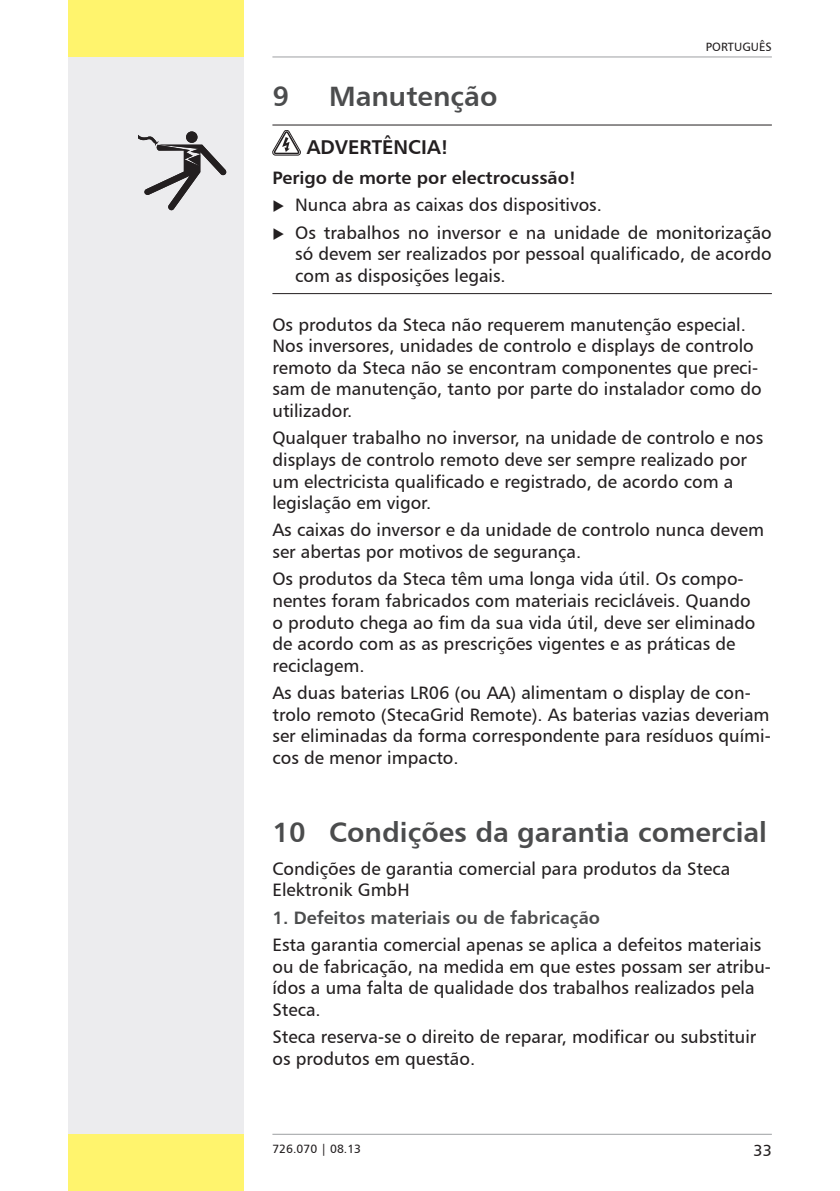
<style>
.page{position:relative;width:840px;height:1191px;background:#fff}
.page>*{position:absolute;margin:0;border:0;box-sizing:border-box;transform-origin:0 0}
.t1{font:28px "Humanist 777 BT Bold B";color:#4b4c4d}
.t2{font:20px "Humanist 777 BT Bold B";color:#231f20}
.t3{font:18px/21.6px "Humanist 777 BT Roman B";color:#231f20}
.t4{font:18px "Humanist 777 BT Bold B";color:#4b4c4d}
.t5{font:18px "Humanist 777 BT Bold B";color:#231f20}
.t6{font:16px "Humanist 777 BT Roman B";color:#231f20}
.t7{font:12px "Humanist 777 BT Roman B";color:#231f20}
</style>
<div class="page">
<div style="left:68px;top:57px;width:176px;height:1077px;background:#ececee"></div>
<div style="left:68px;top:0;width:176px;height:57px;background:#fff46d"></div>
<div style="left:68px;top:1134px;width:176px;height:57px;background:#fff46d"></div>
<hr style="left:272px;top:1134px;width:499px;height:1px;background:#9d9fa2">
<hr style="left:272px;top:57px;width:499px;height:1px;background:#9d9fa2">
<hr style="left:272px;top:124px;width:499px;height:1px;background:#231f20">
<hr style="left:272px;top:293px;width:499px;height:1px;background:#231f20">
<svg style="left:272px;top:130px;width:28px;height:25px"></svg>
<div style="left:186px;top:131px;width:11px;height:12px;background:#231f20;border-radius:50%"></div>
<svg style="left:138px;top:134px;width:89px;height:77px"></svg>
<p class="t7" style="left:705px;top:39px;width:67px">PORTUGUÊS</p>
<h1 class="t1" style="left:272px;top:79px;width:18px">9</h1>
<h1 class="t1" style="left:329px;top:79px;width:170px">Manutenção</h1>
<p class="t2" style="left:306px;top:134px;width:144px">ADVERTÊNCIA!</p>
<p class="t5" style="left:272px;top:166px;width:305px">Perigo de morte por electrocussão!</p>
<p class="t3" style="left:295px;top:191px;width:478px;line-height:27.2px">Nunca abra as caixas dos dispositivos.<br>Os trabalhos no inversor e na unidade de monitorização</p>
<p class="t3" style="left:295px;top:243px;width:478px">só devem ser realizados por pessoal qualificado, de acordo com as disposições legais.</p>
<p class="t3" style="left:272px;top:313px;width:490px">Os produtos da Steca não requerem manutenção especial.<br>Nos inversores, unidades de controlo e displays de controlo remoto da Steca não se encontram componentes que preci&shy;sam de manutenção, tanto por parte do instalador como do utilizador.</p>
<p class="t3" style="left:272px;top:427px;width:492px">Qualquer trabalho no inversor, na unidade de controlo e nos displays de controlo remoto deve ser sempre realizado por um electricista qualificado e registrado, de acordo com a legislação em vigor.</p>
<p class="t3" style="left:272px;top:519px;width:493px">As caixas do inversor e da unidade de controlo nunca devem ser abertas por motivos de segurança.</p>
<p class="t3" style="left:272px;top:568px;width:484px">Os produtos da Steca têm uma longa vida útil. Os compo&shy;nentes foram fabricados com materiais recicláveis. Quando o produto chega ao fim da sua vida útil, deve ser eliminado de acordo com as as prescrições vigentes e as práticas de reciclagem.</p>
<p class="t3" style="left:272px;top:681px;width:499px">As duas baterias LR06 (ou AA) alimentam o display de con&shy;trolo remoto (StecaGrid Remote). As baterias vazias deveriam ser eliminadas da forma correspondente para resíduos quími&shy;cos de menor impacto.</p>
<h1 class="t1" style="left:272px;top:814px;width:496px">10 Condições da garantia comercial</h1>
<p class="t3" style="left:272px;top:857px;width:459px">Condições de garantia comercial para produtos da Steca<br>Elektronik GmbH</p>
<p class="t4" style="left:272px;top:906px;width:329px">1. Defeitos materiais ou de fabricação</p>
<p class="t3" style="left:272px;top:933px;width:500px">Esta garantia comercial apenas se aplica a defeitos materiais ou de fabricação, na medida em que estes possam ser atribu&shy;ídos a uma falta de qualidade dos trabalhos realizados pela Steca.</p>
<p class="t3" style="left:272px;top:1025px;width:485px">Steca reserva-se o direito de reparar, modificar ou substituir os produtos em questão.</p>
<p class="t7" style="left:272px;top:1141px;width:90px">726.070 | 08.13</p>
<p class="t6" style="left:753px;top:1140px;width:20px">33</p>
</div>
